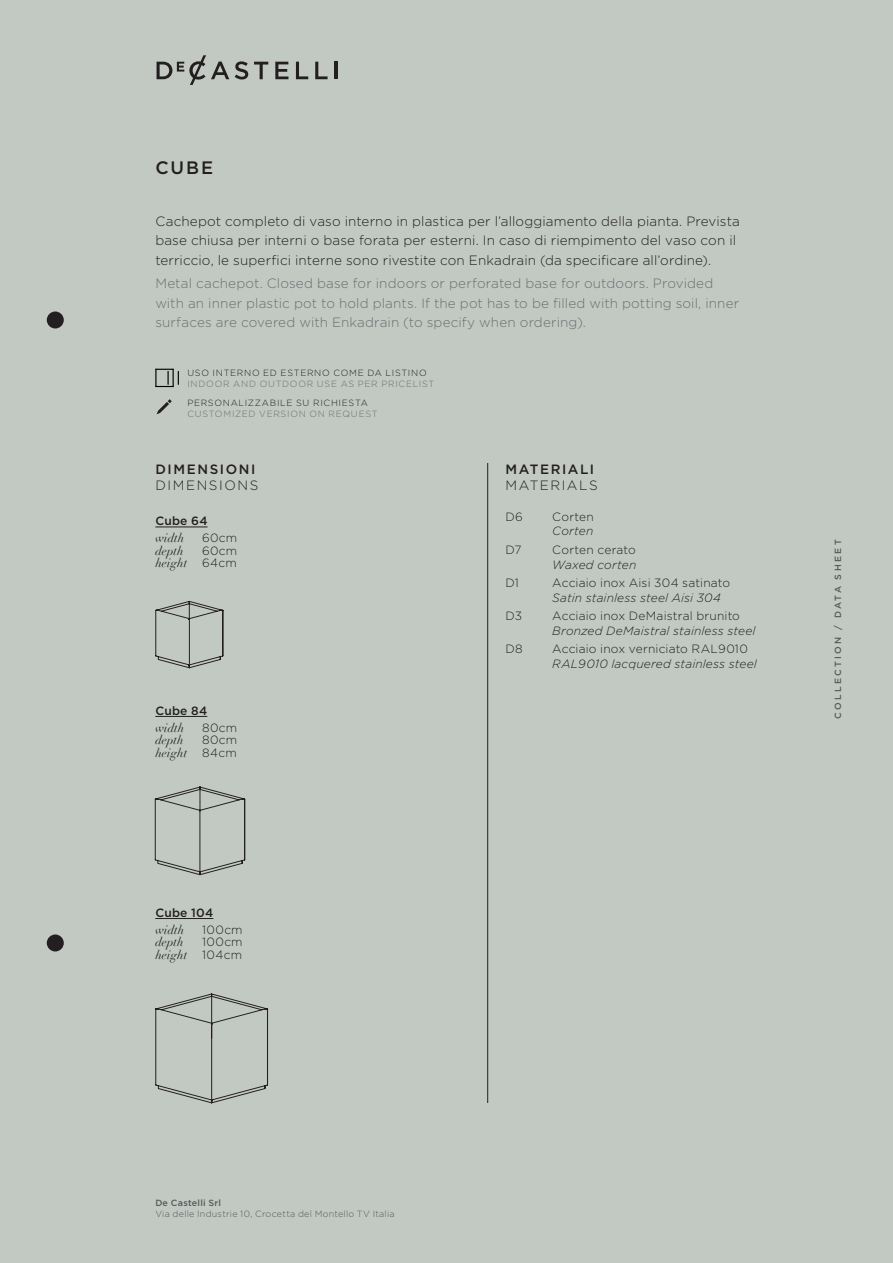
<style>
.page{position:relative;width:893px;height:1263px;background:#c2c9c3}
.page>*{position:absolute;margin:0;border:0;box-sizing:border-box;transform-origin:0 0}
.t1{font:500 18px "Gotham";color:#231f20}
.t2{font:300 13.5px/19.5px "Gotham";letter-spacing:.01em;color:#231f20}
.t3{font:300 13.5px/19.5px "Gotham";letter-spacing:.01em;color:#6c6d70}
.t4{font:500 13.5px "Gotham";letter-spacing:.115em;color:#231f20}
.t5{font:300 13.5px "Gotham";letter-spacing:.12em;color:#231f20}
.t6{font:300 13.5px "Gotham";letter-spacing:.11em;color:#231f20}
.t7{font:300 12px "Gotham";letter-spacing:.01em;color:#231f20}
.t8{font:italic 300 12px "Gotham";letter-spacing:.01em;color:#231f20}
.t9{font:italic 12px "Didot";letter-spacing:.01em;color:#231f20}
.t10{font:500 12px "Gotham";letter-spacing:.02em;color:#231f20}
.t11{font:300 9px "Gotham";letter-spacing:.08em;color:#231f20}
.t12{font:300 9px "Gotham";letter-spacing:.08em;color:#6c6d70}
.t13{font:300 9px "Gotham";letter-spacing:.025em;color:#57585a}
.t14{font:500 9px "Gotham";letter-spacing:.25em;color:#57585a}
.t15{font:500 9px "Gotham";letter-spacing:.025em;color:#57585a}
.s1{font-family:"Gotham";font-weight:300;font-style:normal}
</style>
<div class="page">
<svg style="left:235px;top:61px;width:13px;height:18px"></svg>
<svg style="left:254px;top:62px;width:14px;height:17px"></svg>
<svg style="left:275px;top:62px;width:13px;height:17px"></svg>
<svg style="left:296px;top:62px;width:12px;height:17px"></svg>
<svg style="left:315px;top:62px;width:13px;height:17px"></svg>
<hr style="left:335px;top:62px;width:3px;height:17px;background:#231f20">
<svg style="left:157px;top:55px;width:72px;height:30px"></svg>
<hr style="left:487px;top:463px;width:1px;height:640px;background:#231f20">
<div style="left:47px;top:311px;width:17px;height:17px;background:#231f20;border-radius:50%"></div>
<div style="left:47px;top:934px;width:17px;height:17px;background:#231f20;border-radius:50%"></div>
<hr style="left:155px;top:527px;width:53px;height:1px;background:#231f20">
<hr style="left:155px;top:716px;width:52px;height:1px;background:#231f20">
<hr style="left:155px;top:918px;width:58px;height:1px;background:#231f20">
<svg style="left:155px;top:787px;width:90px;height:88px"></svg>
<svg style="left:155px;top:993px;width:113px;height:110px"></svg>
<svg style="left:155px;top:601px;width:68px;height:67px"></svg>
<svg style="left:157px;top:399px;width:15px;height:15px"></svg>
<svg style="left:155px;top:369px;width:24px;height:18px"></svg>
<h1 class="t1" style="left:155px;top:156px;width:59px">CUBE</h1>
<p class="t2" style="left:155px;top:211px;width:586px">Cachepot completo di vaso interno in plastica per l’alloggiamento della pianta. Prevista base chiusa per interni o base forata per esterni. In caso di riempimento del vaso con il terriccio, le superfici interne sono rivestite con Enkadrain (da specificare all’ordine).</p>
<p class="t3" style="left:155px;top:273px;width:585px">Metal cachepot. Closed base for indoors or perforated base for outdoors. Provided with an inner plastic pot to hold plants. If the pot has to be filled with potting soil, inner surfaces are covered with Enkadrain (to specify when ordering).</p>
<p class="t11" style="left:187px;top:367px;width:241px">USO INTERNO ED ESTERNO COME DA LISTINO</p>
<p class="t12" style="left:187px;top:378px;width:249px">INDOOR AND OUTDOOR USE AS PER PRICELIST</p>
<p class="t11" style="left:187px;top:397px;width:182px">PERSONALIZZABILE SU RICHIESTA</p>
<p class="t12" style="left:187px;top:408px;width:192px">CUSTOMIZED VERSION ON REQUEST</p>
<p class="t4" style="left:155px;top:461px;width:102px">DIMENSIONI</p>
<p class="t5" style="left:155px;top:477px;width:105px">DIMENSIONS</p>
<p class="t10" style="left:155px;top:513px;width:54px">Cube 64</p>
<p class="t9" style="left:155px;top:531px;width:30px">width</p>
<p class="t7" style="left:202px;top:530px;width:37px">60cm</p>
<p class="t9" style="left:155px;top:543px;width:30px">depth</p>
<p class="t7" style="left:202px;top:543px;width:37px">60cm</p>
<p class="t9" style="left:155px;top:556px;width:83px">height <span class="s1">64cm</span></p>
<p class="t10" style="left:155px;top:703px;width:53px">Cube 84</p>
<p class="t9" style="left:155px;top:720px;width:30px">width</p>
<p class="t7" style="left:202px;top:720px;width:37px">80cm</p>
<p class="t9" style="left:155px;top:733px;width:30px">depth</p>
<p class="t7" style="left:202px;top:732px;width:37px">80cm</p>
<p class="t9" style="left:155px;top:745px;width:83px">height <span class="s1">84cm</span></p>
<p class="t10" style="left:155px;top:905px;width:60px">Cube 104</p>
<p class="t9" style="left:155px;top:922px;width:30px">width</p>
<p class="t7" style="left:202px;top:922px;width:42px">100cm</p>
<p class="t9" style="left:155px;top:935px;width:30px">depth</p>
<p class="t7" style="left:202px;top:934px;width:42px">100cm</p>
<p class="t9" style="left:155px;top:947px;width:88px">height <span class="s1">104cm</span></p>
<p class="t4" style="left:505px;top:461px;width:90px">MATERIALI</p>
<p class="t6" style="left:505px;top:477px;width:94px">MATERIALS</p>
<p class="t7" style="left:505px;top:509px;width:19px">D6</p>
<p class="t7" style="left:552px;top:509px;width:43px">Corten</p>
<p class="t8" style="left:552px;top:524px;width:43px">Corten</p>
<p class="t7" style="left:505px;top:542px;width:17px">D7</p>
<p class="t7" style="left:552px;top:542px;width:85px">Corten cerato</p>
<p class="t8" style="left:552px;top:557px;width:86px">Waxed corten</p>
<p class="t7" style="left:505px;top:575px;width:15px">D1</p>
<p class="t7" style="left:552px;top:575px;width:179px">Acciaio inox Aisi 304 satinato</p>
<p class="t8" style="left:552px;top:590px;width:170px">Satin stainless steel Aisi 304</p>
<p class="t7" style="left:505px;top:608px;width:18px">D3</p>
<p class="t7" style="left:552px;top:608px;width:189px">Acciaio inox DeMaistral brunito</p>
<p class="t8" style="left:552px;top:623px;width:205px">Bronzed DeMaistral stainless steel</p>
<p class="t7" style="left:505px;top:641px;width:19px">D8</p>
<p class="t7" style="left:552px;top:641px;width:197px">Acciaio inox verniciato RAL9010</p>
<p class="t8" style="left:552px;top:656px;width:206px">RAL9010 lacquered stainless steel</p>
<p class="t14" style="left:832px;top:719px;width:181px;rotate:-90deg">COLLECTION / DATA SHEET</p>
<p class="t15" style="left:155px;top:1197px;width:67px">De Castelli Srl</p>
<p class="t13" style="left:155px;top:1208px;width:241px">Via delle Industrie 10, Crocetta del Montello TV Italia</p>
</div>
